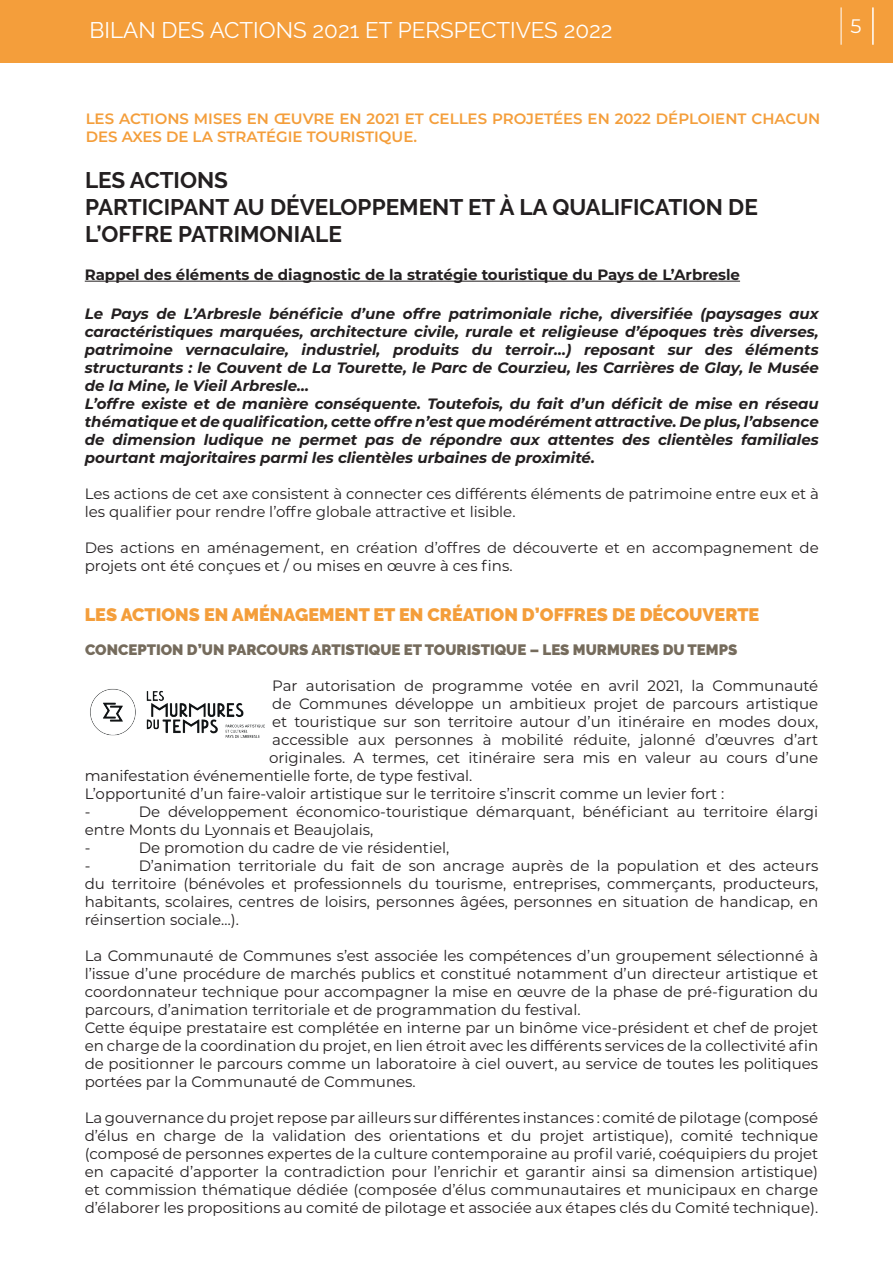
<style>
.page{position:relative;width:893px;height:1263px;background:#fff}
.page>*{position:absolute;margin:0;border:0;box-sizing:border-box;transform-origin:0 0}
.t1{font:700 22.5px/27px "Raleway";color:#231f20}
.t2{font:22.5px "Raleway";color:#fff}
.t3{font:19.5px "Montserrat";color:#fff}
.t4{font:900 18px "Raleway";color:#f49e3b}
.t5{font:15px/18px "Montserrat";color:#231f20}
.t6{font:italic 700 15px/18px "Montserrat";color:#231f20}
.t7{font:600 15px/18px "Montserrat";color:#f49e3b}
.t8{font:700 15px "Montserrat";color:#231f20}
.t9{font:900 15px "Raleway";color:#756b5c}
</style>
<div class="page">
<div style="left:0;top:0;width:893px;height:63px;background:#f49e3b"></div>
<hr style="left:85px;top:281px;width:655px;height:1px;background:#231f20">
<hr style="left:872px;top:7px;width:2px;height:38px;background:#fff">
<hr style="left:841px;top:7px;width:1px;height:38px;background:#fff">
<img style="left:90px;top:689px;width:175px;height:48px">
<h1 class="t2" style="left:90px;top:17px;width:525px">BILAN DES ACTIONS 2021 ET PERSPECTIVES 2022</h1>
<p class="t7" style="left:86px;top:109px;width:736px">LES ACTIONS MISES EN ŒUVRE EN 2021 ET CELLES PROJETÉES EN 2022 DÉPLOIENT CHACUN<br>DES AXES DE LA STRATÉGIE TOURISTIQUE.</p>
<h1 class="t1" style="left:85px;top:167px;width:674px">LES ACTIONS<br>PARTICIPANT AU DÉVELOPPEMENT ET À LA QUALIFICATION DE<br>L’OFFRE PATRIMONIALE</h1>
<p class="t8" style="left:85px;top:263px;width:657px">Rappel des éléments de diagnostic de la stratégie touristique du Pays de L’Arbresle</p>
<p class="t6" style="left:85px;top:304px;width:736px">Le Pays de L’Arbresle bénéficie d’une offre patrimoniale riche, diversifiée (paysages aux caractéristiques marquées, architecture civile, rurale et religieuse d’époques très diverses, patrimoine vernaculaire, industriel, produits du terroir…) reposant sur des éléments structurants : le Couvent de La Tourette, le Parc de Courzieu, les Carrières de Glay, le Musée de la Mine, le Vieil Arbresle…<br>L’offre existe et de manière conséquente. Toutefois, du fait d’un déficit de mise en réseau thématique et de qualification, cette offre n’est que modérément attractive. De plus, l’absence de dimension ludique ne permet pas de répondre aux attentes des clientèles familiales pourtant majoritaires parmi les clientèles urbaines de proximité.</p>
<p class="t5" style="left:85px;top:484px;width:736px">Les actions de cet axe consistent à connecter ces différents éléments de patrimoine entre eux et à les qualifier pour rendre l’offre globale attractive et lisible.</p>
<p class="t5" style="left:85px;top:538px;width:735px">Des actions en aménagement, en création d’offres de découverte et en accompagnement de projets ont été conçues et / ou mises en œuvre à ces fins.</p>
<p class="t4" style="left:85px;top:604px;width:676px">LES ACTIONS EN AMÉNAGEMENT ET EN CRÉATION D’OFFRES DE DÉCOUVERTE</p>
<p class="t9" style="left:85px;top:641px;width:654px">CONCEPTION D’UN PARCOURS ARTISTIQUE ET TOURISTIQUE – LES MURMURES DU TEMPS</p>
<p class="t5" style="left:272px;top:676px;width:548px">Par autorisation de programme votée en avril 2021, la Communauté</p>
<p class="t5" style="left:272px;top:694px;width:547px">de Communes développe un ambitieux projet de parcours artistique</p>
<p class="t5" style="left:272px;top:712px;width:548px">et touristique sur son territoire autour d’un itinéraire en modes doux,</p>
<p class="t5" style="left:272px;top:730px;width:548px">accessible aux personnes à mobilité réduite, jalonné d’œuvres d’art</p>
<p class="t5" style="left:269px;top:748px;width:551px">originales. A termes, cet itinéraire sera mis en valeur au cours d’une</p>
<p class="t5" style="left:85px;top:766px;width:389px">manifestation événementielle forte, de type festival.</p>
<p class="t5" style="left:85px;top:784px;width:641px">L’opportunité d’un faire-valoir artistique sur le territoire s’inscrit comme un levier fort :</p>
<p class="t5" style="left:85px;top:802px;width:7px">-</p>
<p class="t5" style="left:85px;top:802px;width:735px;text-indent:54px">De développement économico-touristique démarquant, bénéficiant au territoire élargi entre Monts du Lyonnais et Beaujolais,<br>-</p>
<p class="t5" style="left:139px;top:838px;width:312px">De promotion du cadre de vie résidentiel,</p>
<p class="t5" style="left:85px;top:856px;width:735px;text-align:justify;text-indent:54px">D’animation territoriale du fait de son ancrage auprès de la population et des acteurs du territoire (bénévoles et professionnels du tourisme, entreprises, commerçants, producteurs, habitants, scolaires, centres de loisirs, personnes âgées, personnes en situation de handicap, en réinsertion sociale…).</p>
<p class="t5" style="left:85px;top:946px;width:735px">La Communauté de Communes s’est associée les compétences d’un groupement sélectionné à l’issue d’une procédure de marchés publics et constitué notamment d’un directeur artistique et coordonnateur technique pour accompagner la mise en œuvre de la phase de pré-figuration du parcours, d’animation territoriale et de programmation du festival.<br>Cette équipe prestataire est complétée en interne par un binôme vice-président et chef de projet en charge de la coordination du projet, en lien étroit avec les différents services de la collectivité afin de positionner le parcours comme un laboratoire à ciel ouvert, au service de toutes les politiques portées par la Communauté de Communes.</p>
<p class="t5" style="left:85px;top:1108px;width:735px;text-align:justify">La gouvernance du projet repose par ailleurs sur différentes instances : comité de pilotage (composé d’élus en charge de la validation des orientations et du projet artistique), comité technique (composé de personnes expertes de la culture contemporaine au profil varié, coéquipiers du projet en capacité d’apporter la contradiction pour l’enrichir et garantir ainsi sa dimension artistique) et commission thématique dédiée (composée d’élus communautaires et municipaux en charge d’élaborer les propositions au comité de pilotage et associée aux étapes clés du Comité technique).</p>
<p class="t5" style="left:85px;top:856px;width:7px">-</p>
<h2 class="t3" style="left:851px;top:13px;width:13px">5</h2>
</div>
